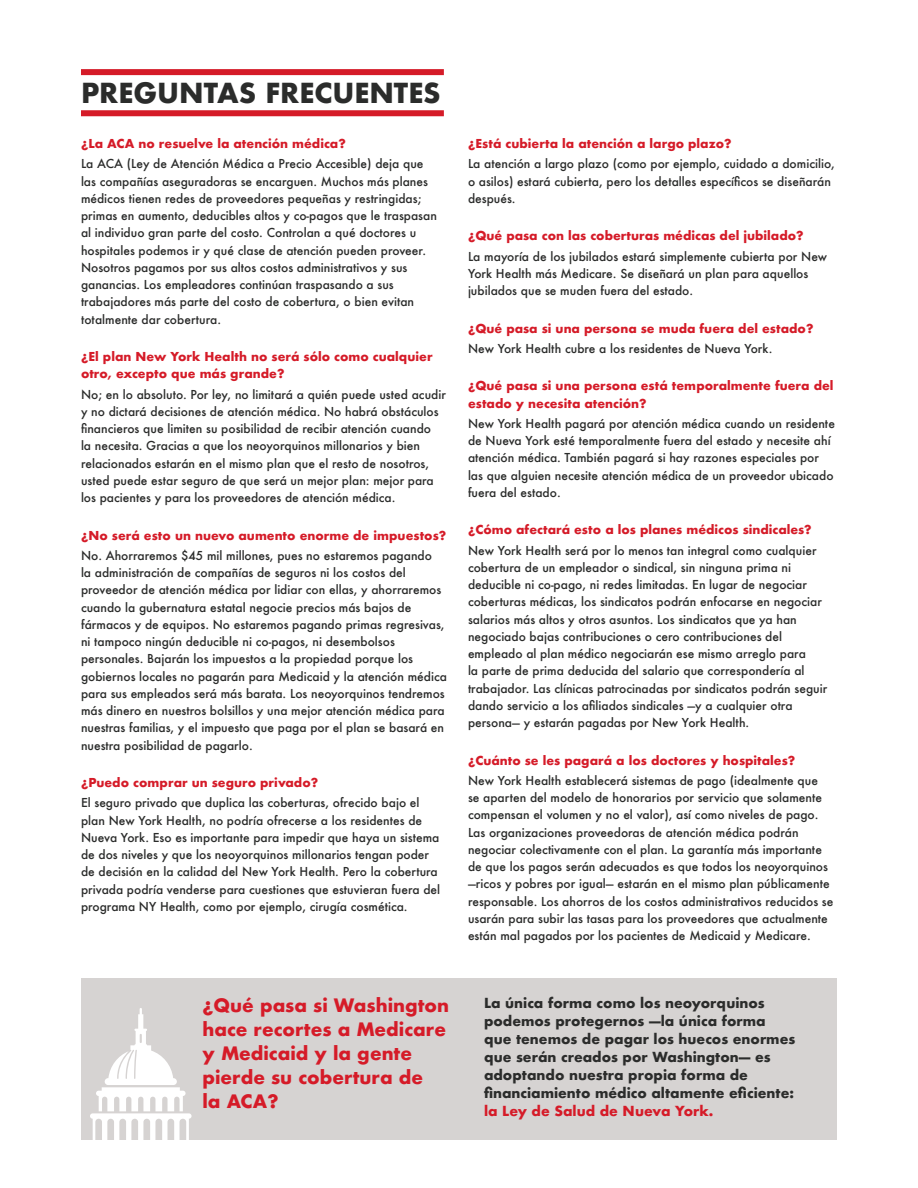
<style>
.page{position:relative;width:918px;height:1188px;background:#fff}
.page>*{position:absolute;margin:0;border:0;box-sizing:border-box;transform-origin:0 0}
.Subtitle{font:700 27px "Futura ND";color:#2b2c2b}
.Question{font:700 18px/24px "Futura";color:#d51b28}
.Question-2{font:700 13.5px/18px "Futura";color:#2b2c2b}
.t1{font:500 12px/17.2px "Futura";color:#2b2c2b}
.Question-3{font:700 12px/17.2px "Futura";color:#d51b28}
.s1{color:#d51b28}
</style>
<div class="page">
<div style="left:81px;top:978px;width:756px;height:162px;background:#d6d3d2"></div>
<div style="left:81px;top:69px;width:363px;height:6px;background:#d51b28"></div>
<div style="left:81px;top:110px;width:363px;height:6px;background:#d51b28"></div>
<svg style="left:90px;top:1008px;width:102px;height:132px"></svg>
<p class="Subtitle" style="left:81px;top:75px;width:361px">PREGUNTAS FRECUENTES</p>
<p class="Question-3" style="left:81px;top:135px;width:266px">¿La ACA no resuelve la atención médica?</p>
<p class="t1" style="left:81px;top:155px;width:357px">La ACA (Ley de Atención Médica a Precio Accesible) deja que las compañías aseguradoras se encarguen. Muchos más planes médicos tienen redes de proveedores pequeñas y restringidas; primas en aumento, deducibles altos y co-pagos que le traspasan al individuo gran parte del costo. Controlan a qué doctores u hospitales podemos ir y qué clase de atención pueden proveer.<br>Nosotros pagamos por sus altos costos administrativos y sus ganancias. Los empleadores continúan traspasando a sus trabajadores más parte del costo de cobertura, o bien evitan totalmente dar cobertura.</p>
<p class="Question-3" style="left:81px;top:348px;width:353px">¿El plan New York Health no será sólo como cualquier otro, excepto que más grande?</p>
<p class="t1" style="left:81px;top:385px;width:366px">No; en lo absoluto. Por ley, no limitará a quién puede usted acudir y no dictará decisiones de atención médica. No habrá obstáculos financieros que limiten su posibilidad de recibir atención cuando<br>la necesita. Gracias a que los neoyorquinos millonarios y bien relacionados estarán en el mismo plan que el resto de nosotros, usted puede estar seguro de que será un mejor plan: mejor para los pacientes y para los proveedores de atención médica.</p>
<p class="Question-3" style="left:81px;top:526px;width:367px">¿No será esto un nuevo aumento enorme de impuestos?</p>
<p class="t1" style="left:81px;top:547px;width:367px">No. Ahorraremos $45 mil millones, pues no estaremos pagando<br>la administración de compañías de seguros ni los costos del proveedor de atención médica por lidiar con ellas, y ahorraremos cuando la gubernatura estatal negocie precios más bajos de fármacos y de equipos. No estaremos pagando primas regresivas, ni tampoco ningún deducible ni co-pagos, ni desembolsos personales. Bajarán los impuestos a la propiedad porque los gobiernos locales no pagarán para Medicaid y la atención médica para sus empleados será más barata. Los neoyorquinos tendremos más dinero en nuestros bolsillos y una mejor atención médica para nuestras familias, y el impuesto que paga por el plan se basará en nuestra posibilidad de pagarlo.</p>
<p class="Question-3" style="left:81px;top:774px;width:239px">¿Puedo comprar un seguro privado?</p>
<p class="t1" style="left:81px;top:794px;width:361px">El seguro privado que duplica las coberturas, ofrecido bajo el plan New York Health, no podría ofrecerse a los residentes de Nueva York. Eso es importante para impedir que haya un sistema de dos niveles y que los neoyorquinos millonarios tengan poder de decisión en la calidad del New York Health. Pero la cobertura privada podría venderse para cuestiones que estuvieran fuera del programa NY Health, como por ejemplo, cirugía cosmética.</p>
<p class="Question-3" style="left:468px;top:135px;width:265px">¿Está cubierta la atención a largo plazo?</p>
<p class="t1" style="left:468px;top:155px;width:368px">La atención a largo plazo (como por ejemplo, cuidado a domicilio, o asilos) estará cubierta, pero los detalles específicos se diseñarán después.</p>
<p class="Question-3" style="left:468px;top:227px;width:337px">¿Qué pasa con las coberturas médicas del jubilado?</p>
<p class="t1" style="left:468px;top:247px;width:361px">La mayoría de los jubilados estará simplemente cubierta por New<br>York Health más Medicare. Se diseñará un plan para aquellos jubilados que se muden fuera del estado.</p>
<p class="Question-3" style="left:468px;top:319px;width:347px">¿Qué pasa si una persona se muda fuera del estado?</p>
<p class="t1" style="left:468px;top:340px;width:306px">New York Health cubre a los residentes de Nueva York.</p>
<p class="Question-3" style="left:468px;top:377px;width:367px">¿Qué pasa si una persona está temporalmente fuera del estado y necesita atención?</p>
<p class="t1" style="left:468px;top:415px;width:369px">New York Health pagará por atención médica cuando un residente de Nueva York esté temporalmente fuera del estado y necesite ahí atención médica. También pagará si hay razones especiales por las que alguien necesite atención médica de un proveedor ubicado fuera del estado.</p>
<p class="Question-3" style="left:468px;top:521px;width:345px">¿Cómo afectará esto a los planes médicos sindicales?</p>
<p class="t1" style="left:468px;top:541px;width:361px">New York Health será por lo menos tan integral como cualquier cobertura de un empleador o sindical, sin ninguna prima ni deducible ni co-pago, ni redes limitadas. En lugar de negociar coberturas médicas, los sindicatos podrán enfocarse en negociar salarios más altos y otros asuntos. Los sindicatos que ya han negociado bajas contribuciones o cero contribuciones del empleado al plan médico negociarán ese mismo arreglo para<br>la parte de prima deducida del salario que correspondería al trabajador. Las clínicas patrocinadas por sindicatos podrán seguir dando servicio a los afiliados sindicales —y a cualquier otra persona— y estarán pagadas por New York Health.</p>
<p class="Question-3" style="left:468px;top:751px;width:329px">¿Cuánto se les pagará a los doctores y hospitales?</p>
<p class="t1" style="left:468px;top:772px;width:367px">New York Health establecerá sistemas de pago (idealmente que<br>se aparten del modelo de honorarios por servicio que solamente compensan el volumen y no el valor), así como niveles de pago.<br>Las organizaciones proveedoras de atención médica podrán negociar colectivamente con el plan. La garantía más importante de que los pagos serán adecuados es que todos los neoyorquinos —ricos y pobres por igual— estarán en el mismo plan públicamente responsable. Los ahorros de los costos administrativos reducidos se usarán para subir las tasas para los proveedores que actualmente están mal pagados por los pacientes de Medicaid y Medicare.</p>
<p class="Question" style="left:202px;top:993px;width:248px">¿Qué pasa si Washington hace recortes a Medicare y Medicaid y la gente pierde su cobertura de<br>la ACA?</p>
<p class="Question-2" style="left:484px;top:994px;width:313px">La única forma como los neoyorquinos podemos protegernos —la única forma que tenemos de pagar los huecos enormes que serán creados por Washington— es adoptando nuestra propia forma de financiamiento médico altamente eficiente: <span class="s1">la Ley de Salud de Nueva York.</span></p>
</div>
